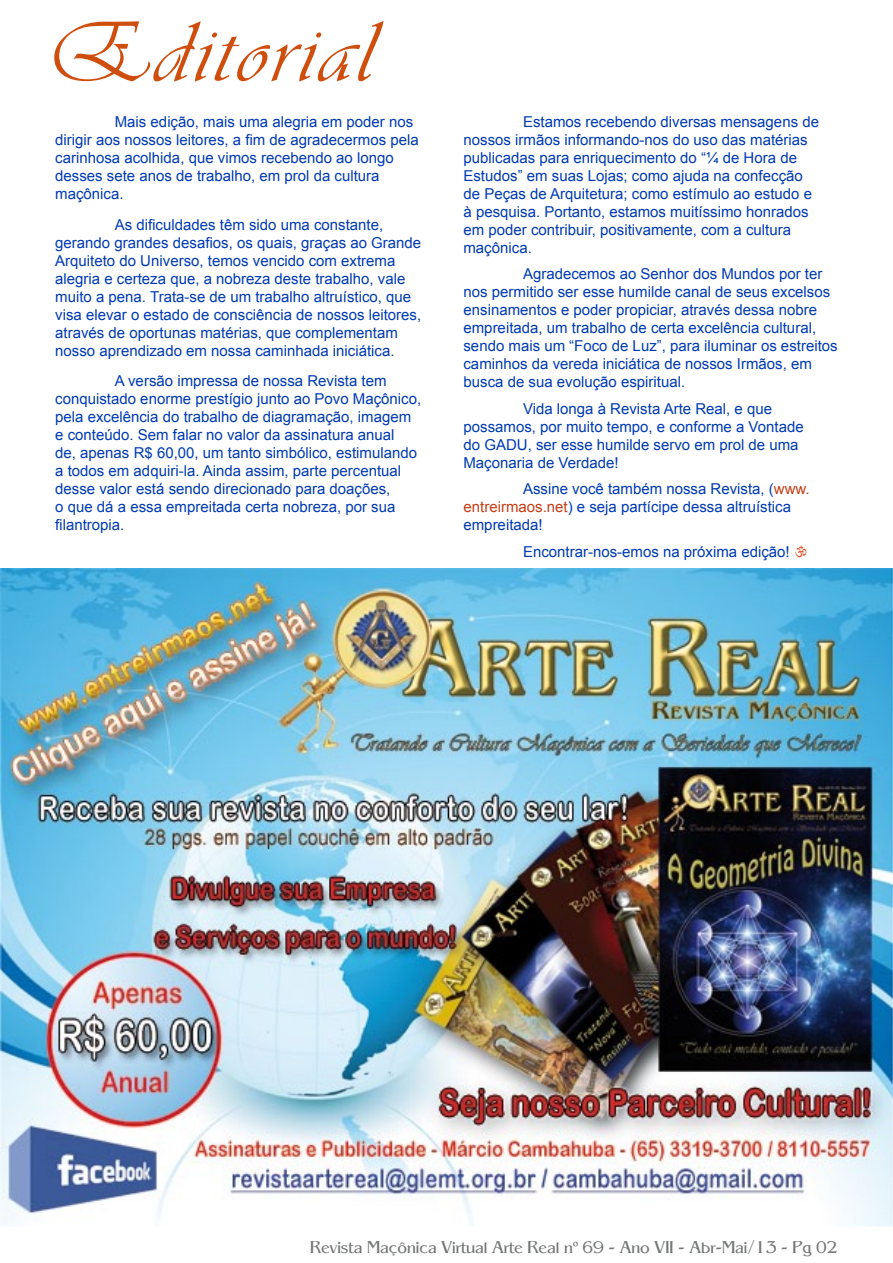
<style>
.page{position:relative;width:893px;height:1263px;background:#fff}
.page>*{position:absolute;margin:0;border:0;box-sizing:border-box;transform-origin:0 0}
.t1{font:90px "Vivaldii";letter-spacing:.05em;color:#cf4e0e}
.t2{font:16.5px "Aida";color:#747676}
.t3{font:15px/18px "Arial";color:#003ab2}
.s1{color:#c43d17}
.s2{font-family:"Times New Roman"}
</style>
<div class="page">
<img style="left:0;top:569px;width:893px;height:658px">
<h1 class="t1" style="left:46px;top:0;width:327px">Editorial</h1>
<p class="t3" style="left:55px;top:113px;width:365px;text-indent:60px">Mais edição, mais uma alegria em poder nos dirigir aos nossos leitores, a fim de agradecermos pela carinhosa acolhida, que vimos recebendo ao longo desses sete anos de trabalho, em prol da cultura maçônica.</p>
<p class="t3" style="left:55px;top:215px;width:368px;text-indent:60px">As dificuldades têm sido uma constante, gerando grandes desafios, os quais, graças ao Grande Arquiteto do Universo, temos vencido com extrema alegria e certeza que, a nobreza deste trabalho, vale muito a pena. Trata-se de um trabalho altruístico, que visa elevar o estado de consciência de nossos leitores, através de oportunas matérias, que complementam nosso aprendizado em nossa caminhada iniciática.</p>
<p class="t3" style="left:55px;top:372px;width:368px;text-indent:60px">A versão impressa de nossa Revista tem conquistado enorme prestígio junto ao Povo Maçônico, pela excelência do trabalho de diagramação, imagem e conteúdo. Sem falar no valor da assinatura anual<br>de, apenas R$ 60,00, um tanto simbólico, estimulando a todos em adquiri-la. Ainda assim, parte percentual desse valor está sendo direcionado para doações,<br>o que dá a essa empreitada certa nobreza, por sua filantropia.</p>
<p class="t3" style="left:463px;top:113px;width:357px;text-indent:60px">Estamos recebendo diversas mensagens de nossos irmãos informando-nos do uso das matérias publicadas para enriquecimento do “¼ de Hora de Estudos” em suas Lojas; como ajuda na confecção de Peças de Arquitetura; como estímulo ao estudo e à pesquisa. Portanto, estamos muitíssimo honrados em poder contribuir, positivamente, com a cultura maçônica.</p>
<p class="t3" style="left:463px;top:265px;width:376px;text-indent:60px">Agradecemos ao Senhor dos Mundos por ter nos permitido ser esse humilde canal de seus excelsos ensinamentos e poder propiciar, através dessa nobre empreitada, um trabalho de certa excelência cultural, sendo mais um “Foco de Luz”, para iluminar os estreitos caminhos da vereda iniciática de nossos Irmãos, em busca de sua evolução espiritual.</p>
<p class="t3" style="left:463px;top:400px;width:342px;text-indent:60px">Vida longa à Revista Arte Real, e que possamos, por muito tempo, e conforme a Vontade do GADU, ser esse humilde servo em prol de uma Maçonaria de Verdade!</p>
<p class="t3" style="left:463px;top:480px;width:348px;text-indent:60px">Assine você também nossa Revista, (<span class="s1">www. entreirmaos.net</span>) e seja partícipe dessa altruística empreitada!</p>
<p class="t3" style="left:523px;top:543px;width:268px">Encontrar-nos-emos na próxima edição!</p>
<p class="t2" style="left:310px;top:1236px;width:529px">Revista Maçônica Virtual Arte Real n<span class="s2">º</span> 69 - Ano VII - Abr-Mai/13 - Pg 02</p>
</div>
